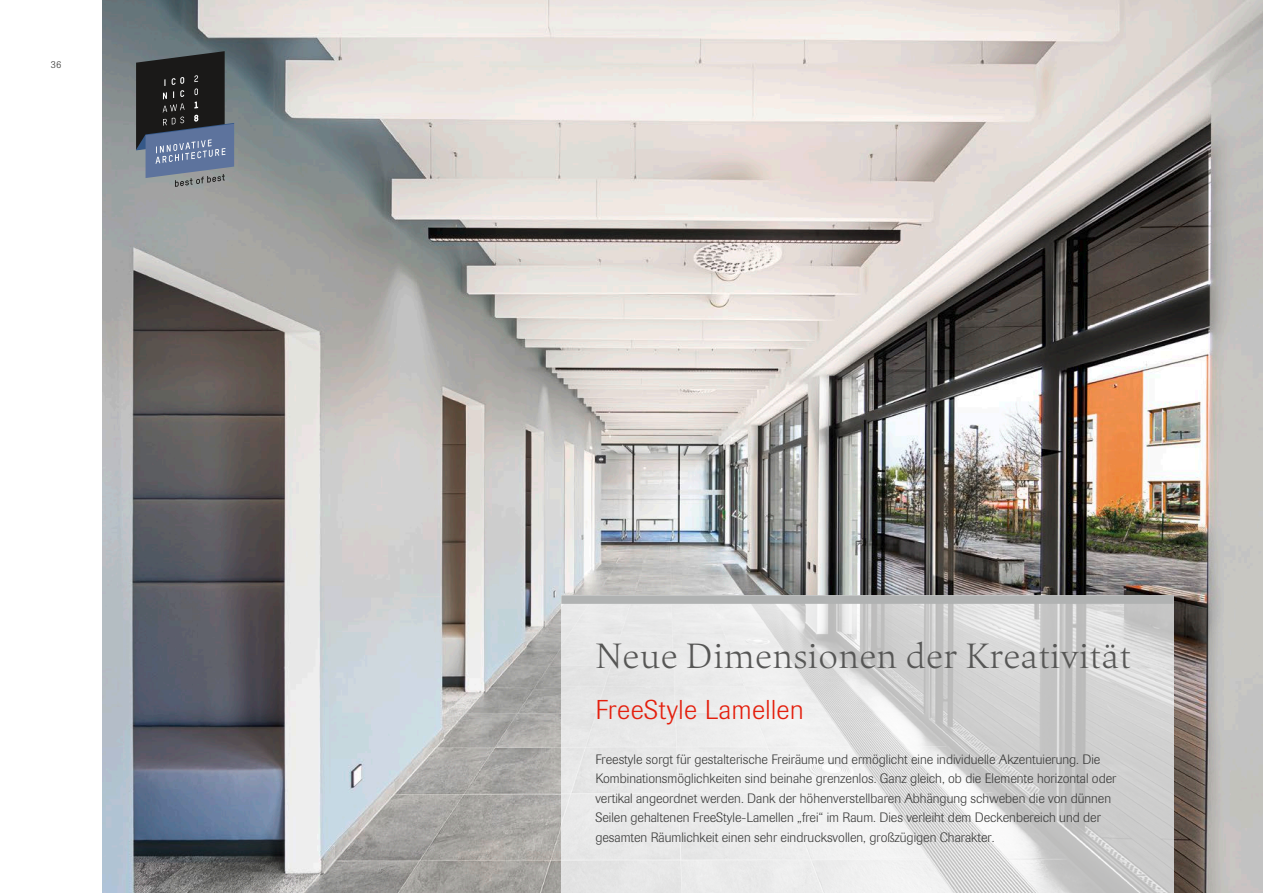
<style>
.page{position:relative;width:1263px;height:893px;background:#fff}
.page>*{position:absolute;margin:0;border:0;box-sizing:border-box;transform-origin:0 0}
.t1{font:300 36px "Quant";letter-spacing:.01em;color:#565655}
.t2{font:300 27px "Imago Pro";letter-spacing:.02em;color:#e41f0d}
.t3{font:300 13.5px/19.5px "Imago Pro";color:#3b3b3a}
.t4{font:300 10.5px "Imago Pro";color:#3b3b3a}
</style>
<div class="page">
<img style="left:102px;top:0;width:1161px;height:893px">
<img style="left:561px;top:604px;width:613px;height:289px">
<div style="left:561px;top:595px;width:613px;height:9px;background:#b0b2b2"></div>
<svg style="left:136px;top:51px;width:98px;height:136px;background:#4a515d"></svg>
<p class="t4" style="left:51px;top:58px;width:12px">36</p>
<h1 class="t1" style="left:595px;top:632px;width:537px">Neue Dimensionen der Kreativität</h1>
<h2 class="t2" style="left:595px;top:692px;width:210px">FreeStyle Lamellen</h2>
<p class="t3" style="left:595px;top:749px;width:523px">Freestyle sorgt für gestalterische Freiräume und ermöglicht eine individuelle Akzentuierung. Die Kombinationsmöglichkeiten sind beinahe grenzenlos. Ganz gleich, ob die Elemente horizontal oder vertikal angeordnet werden. Dank der höhenverstellbaren Abhängung schweben die von dünnen Seilen gehaltenen FreeStyle-Lamellen „frei“ im Raum. Dies verleiht dem Deckenbereich und der gesamten Räumlichkeit einen sehr eindrucksvollen, großzügigen Charakter.</p>
</div>
